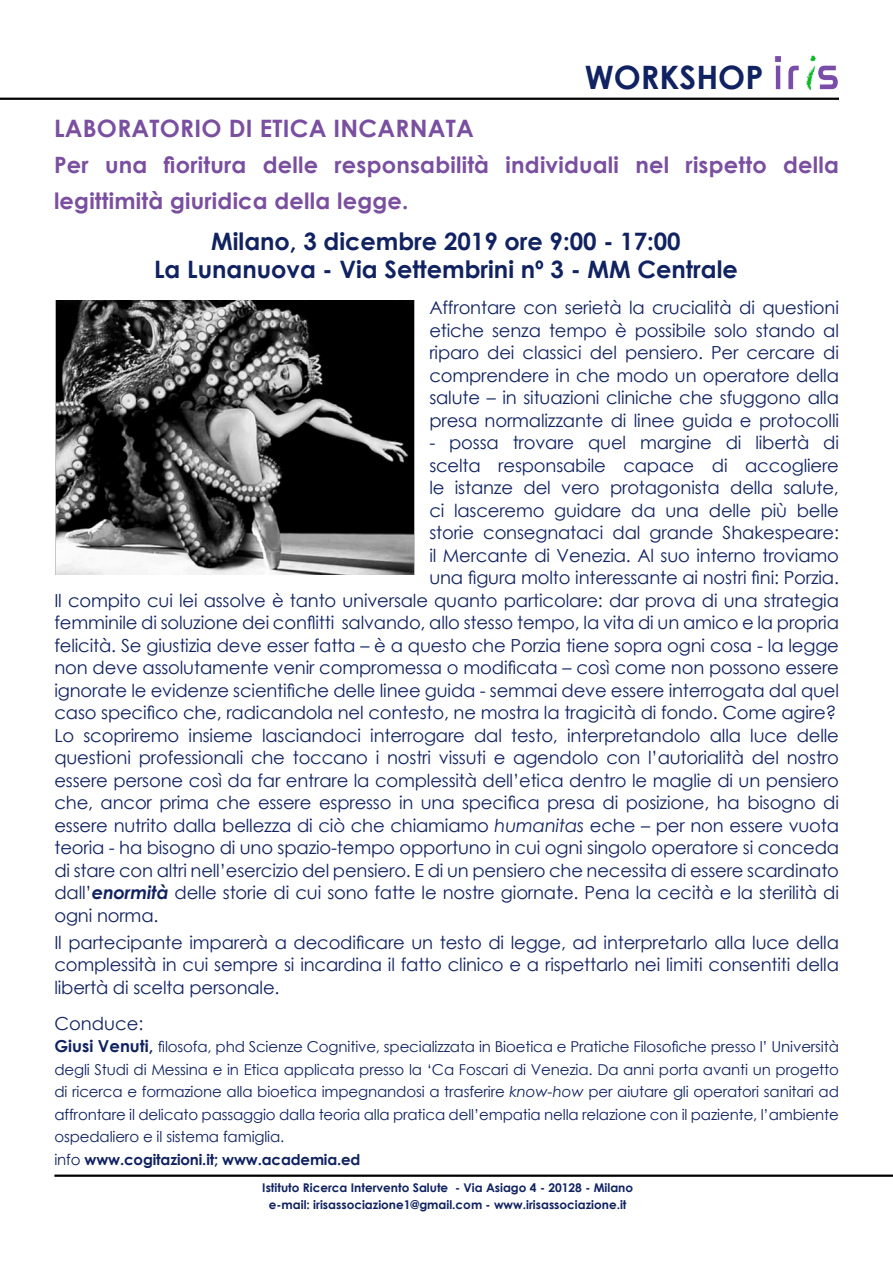
<style>
.page{position:relative;width:893px;height:1263px;background:#fff}
.page>*{position:absolute;margin:0;border:0;box-sizing:border-box;transform-origin:0 0}
.t1{font:700 32.25px "Century Gothic";color:#102261}
.t2{font:700 24px/28.8px "Century Gothic";color:#102261;text-align:center}
.t3{font:700 24px "Century Gothic";letter-spacing:.01em;color:#7a4fa0}
.t4{font:700 22.5px/36px "Century Gothic";letter-spacing:.01em;color:#7a4fa0}
.t5{font:18px/22.5px "Century Gothic";letter-spacing:-.01em;color:#102261;text-align:justify}
.t6{font:15px/22.5px "Century Gothic";letter-spacing:-.01em;color:#102261}
.t7{font:700 12px/16.5px "Century Gothic";color:#102261;text-align:center}
.s1{font-style:italic}
.s2{font-weight:700;font-style:italic}
.s3{font-weight:700;font-size:16.5px}
.s4{font-weight:700}
</style>
<div class="page">
<img style="left:774px;top:55px;width:64px;height:35px">
<hr style="left:0;top:98px;width:839px;height:2px;background:#000">
<hr style="left:54px;top:1174px;width:839px;height:3px;background:#000">
<img style="left:55px;top:301px;width:359px;height:274px">
<h1 class="t1" style="left:585px;top:53px;width:180px">WORKSHOP</h1>
<h2 class="t3" style="left:54px;top:110px;width:421px">LABORATORIO DI ETICA INCARNATA</h2>
<p class="t4" style="left:54px;top:146px;width:786px">Per una fioritura delle responsabilità individuali nel rispetto della legittimità giuridica della legge.</p>
<h2 class="t2" style="left:154px;top:225px;width:585px">Milano, 3 dicembre 2019 ore 9:00 - 17:00<br>La Lunanuova - Via Settembrini nº 3 - MM Centrale</h2>
<p class="t5" style="left:429px;top:296px;width:411px">Affrontare con serietà la crucialità di questioni etiche senza tempo è possibile solo stando al riparo dei classici del pensiero. Per cercare di comprendere in che modo un operatore della salute – in situazioni cliniche che sfuggono alla presa normalizzante di linee guida e protocolli</p>
<p class="t5" style="left:429px;top:431px;width:411px">- possa trovare quel margine di libertà di</p>
<p class="t5" style="left:429px;top:454px;width:411px">scelta responsabile capace di accogliere</p>
<p class="t5" style="left:429px;top:476px;width:411px">le istanze del vero protagonista della salute,</p>
<p class="t5" style="left:429px;top:499px;width:411px">ci lasceremo guidare da una delle più belle</p>
<p class="t5" style="left:429px;top:521px;width:411px">storie consegnataci dal grande Shakespeare:</p>
<p class="t5" style="left:429px;top:544px;width:411px">il Mercante di Venezia. Al suo interno troviamo</p>
<p class="t5" style="left:429px;top:566px;width:411px">una figura molto interessante ai nostri fini: Porzia.</p>
<p class="t5" style="left:54px;top:589px;width:786px">Il compito cui lei assolve è tanto universale quanto particolare: dar prova di una strategia</p>
<p class="t5" style="left:54px;top:611px;width:786px">femminile di soluzione dei conflitti salvando, allo stesso tempo, la vita di un amico e la propria</p>
<p class="t5" style="left:54px;top:634px;width:786px">felicità. Se giustizia deve esser fatta – è a questo che Porzia tiene sopra ogni cosa - la legge</p>
<p class="t5" style="left:54px;top:656px;width:786px">non deve assolutamente venir compromessa o modificata – così come non possono essere</p>
<p class="t5" style="left:54px;top:679px;width:786px">ignorate le evidenze scientifiche delle linee guida - semmai deve essere interrogata dal quel</p>
<p class="t5" style="left:54px;top:701px;width:783px">caso specifico che, radicandola nel contesto, ne mostra la tragicità di fondo. Come agire?</p>
<p class="t5" style="left:54px;top:724px;width:786px">Lo scopriremo insieme lasciandoci interrogare dal testo, interpretandolo alla luce delle</p>
<p class="t5" style="left:54px;top:746px;width:786px">questioni professionali che toccano i nostri vissuti e agendolo con l’autorialità del nostro</p>
<p class="t5" style="left:54px;top:769px;width:786px">essere persone così da far entrare la complessità dell’etica dentro le maglie di un pensiero</p>
<p class="t5" style="left:54px;top:791px;width:786px">che, ancor prima che essere espresso in una specifica presa di posizione, ha bisogno di</p>
<p class="t5" style="left:54px;top:814px;width:786px">essere nutrito dalla bellezza di ciò che chiamiamo <span class="s1">humanitas</span> eche – per non essere vuota</p>
<p class="t5" style="left:54px;top:836px;width:786px">teoria - ha bisogno di uno spazio-tempo opportuno in cui ogni singolo operatore si conceda</p>
<p class="t5" style="left:54px;top:859px;width:786px">di stare con altri nell’esercizio del pensiero. E di un pensiero che necessita di essere scardinato</p>
<p class="t5" style="left:54px;top:881px;width:786px">dall’<span class="s2">enormità</span> delle storie di cui sono fatte le nostre giornate. Pena la cecità e la sterilità di</p>
<p class="t5" style="left:54px;top:904px;width:106px">ogni norma.</p>
<p class="t5" style="left:54px;top:931px;width:786px">Il partecipante imparerà a decodificare un testo di legge, ad interpretarlo alla luce della complessità in cui sempre si incardina il fatto clinico e a rispettarlo nei limiti consentiti della libertà di scelta personale.</p>
<p class="t5" style="left:54px;top:1012px;width:91px">Conduce:</p>
<p class="t6" style="left:54px;top:1035px;width:786px"><span class="s3">Giusi Venuti,</span> filosofa, phd Scienze Cognitive, specializzata in Bioetica e Pratiche Filosofiche presso l’ Università degli Studi di Messina e in Etica applicata presso la ‘Ca Foscari di Venezia. Da anni porta avanti un progetto di ricerca e formazione alla bioetica impegnandosi a trasferire <span class="s1">know-how</span> per aiutare gli operatori sanitari ad affrontare il delicato passaggio dalla teoria alla pratica dell’empatia nella relazione con il paziente, l’ambiente ospedaliero e il sistema famiglia.<br>info <span class="s4">www.cogitazioni.it; www.academia.ed</span></p>
<p class="t7" style="left:262px;top:1179px;width:372px">Istituto Ricerca Intervento Salute - Via Asiago 4 - 20128 - Milano e-mail: irisassociazione1@gmail.com - www.irisassociazione.it</p>
</div>
